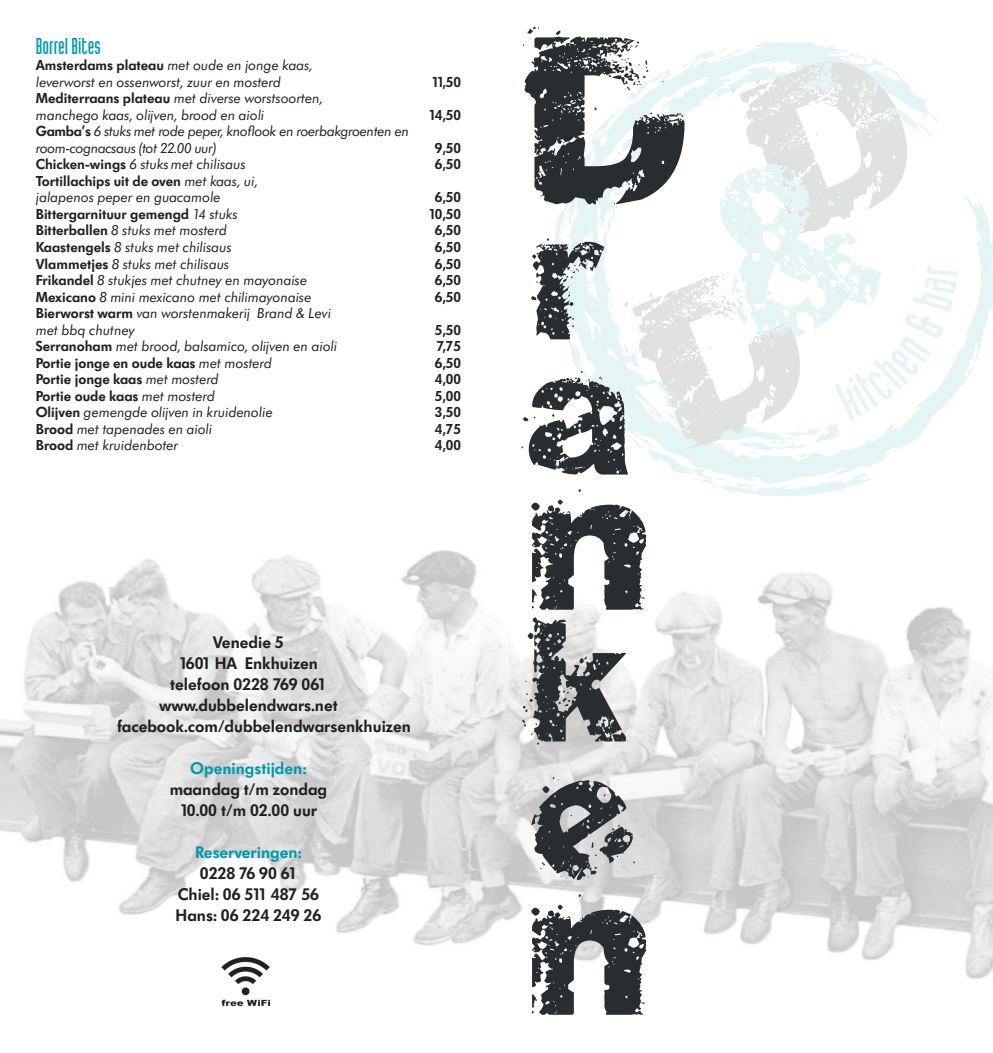
<style>
.page{position:relative;width:993px;height:1053px;background:#fff}
.page>*{position:absolute;margin:0;border:0;box-sizing:border-box;transform-origin:0 0}
.t1{font:205px "Soul Mission";color:#292d2f}
.t2{font:22.5px "Industria Solid A";color:#0099a9}
.t3{font:17.5px/21px "Futura SB Dem Bol";color:#231f20;text-align:center}
.t4{font:17.5px "Futura SB Dem Bol";color:#0099a9}
.t5{font:italic 15px/16.5px "Futura SB";color:#231f20}
.t6{font:15px "Futura SB Dem Bol";color:#231f20}
.t7{font:italic 15px/16.5px "Futura SB";letter-spacing:-.02em;color:#231f20}
.s1{font-family:"Futura SB Dem Bol";font-style:normal}
.s2{font-family:"Futura SB";font-style:italic}
</style>
<div class="page">
<img style="left:0;top:550px;width:992px;height:429px">
<svg style="left:552px;top:40px;width:440px;height:435px"></svg>
<svg style="left:698px;top:472px;width:177px;height:24px"></svg>
<svg style="left:556px;top:47px;width:401px;height:406px"></svg>
<img style="left:210px;top:946px;width:70px;height:61px">
<h2 class="t2" style="left:36px;top:34px;width:66px">Borrel Bites</h2>
<p class="t5" style="left:36px;top:57px;width:278px"><span class="s1">Amsterdams plateau</span> met oude en jonge kaas, leverworst en ossenworst, zuur en mosterd</p>
<p class="t5" style="left:36px;top:90px;width:288px"><span class="s1">Mediterraans plateau</span> met diverse worstsoorten, manchego kaas, olijven, brood en aioli</p>
<p class="t7" style="left:36px;top:123px;width:374px"><span class="s1">Gamba’s</span> 6 stuks met rode peper, knoflook en roerbakgroenten en room-cognacsaus (tot 22.00 uur)</p>
<p class="t6" style="left:431px;top:74px;width:31px">11,50</p>
<p class="t6" style="left:428px;top:107px;width:34px">14,50</p>
<p class="t6" style="left:434px;top:140px;width:28px">9,50</p>
<p class="t5" style="left:36px;top:156px;width:211px"><span class="s1">Chicken-wings</span> 6 stuks met chilisaus</p>
<p class="t6" style="left:434px;top:156px;width:28px">6,50</p>
<p class="t6" style="left:36px;top:173px;width:223px">Tortillachips uit de oven <span class="s2">met kaas, ui,</span></p>
<p class="t5" style="left:36px;top:189px;width:186px">jalapenos peper en guacamole</p>
<p class="t6" style="left:434px;top:189px;width:28px">6,50</p>
<p class="t6" style="left:36px;top:206px;width:203px">Bittergarnituur gemengd <span class="s2">14 stuks</span></p>
<p class="t6" style="left:428px;top:206px;width:34px">10,50</p>
<p class="t5" style="left:36px;top:222px;width:192px"><span class="s1">Bitterballen</span> 8 stuks met mosterd</p>
<p class="t6" style="left:434px;top:222px;width:28px">6,50</p>
<p class="t5" style="left:36px;top:239px;width:197px"><span class="s1">Kaastengels</span> 8 stuks met chilisaus</p>
<p class="t6" style="left:434px;top:239px;width:28px">6,50</p>
<p class="t5" style="left:36px;top:255px;width:195px"><span class="s1">Vlammetjes</span> 8 stuks met chilisaus</p>
<p class="t6" style="left:434px;top:255px;width:28px">6,50</p>
<p class="t5" style="left:36px;top:272px;width:273px"><span class="s1">Frikandel</span> 8 stukjes met chutney en mayonaise</p>
<p class="t6" style="left:434px;top:272px;width:28px">6,50</p>
<p class="t5" style="left:36px;top:288px;width:277px"><span class="s1">Mexicano</span> 8 mini mexicano met chilimayonaise</p>
<p class="t6" style="left:434px;top:288px;width:28px">6,50</p>
<p class="t5" style="left:36px;top:305px;width:297px"><span class="s1">Bierworst warm</span> van worstenmakerij Brand &amp; Levi met bbq chutney</p>
<p class="t6" style="left:434px;top:321px;width:28px">5,50</p>
<p class="t5" style="left:36px;top:338px;width:303px"><span class="s1">Serranoham</span> met brood, balsamico, olijven en aioli</p>
<p class="t6" style="left:437px;top:338px;width:26px">7,75</p>
<p class="t6" style="left:36px;top:354px;width:237px">Portie jonge en oude kaas <span class="s2">met mosterd</span></p>
<p class="t6" style="left:434px;top:354px;width:28px">6,50</p>
<p class="t6" style="left:36px;top:371px;width:184px">Portie jonge kaas <span class="s2">met mosterd</span></p>
<p class="t6" style="left:434px;top:371px;width:28px">4,00</p>
<p class="t6" style="left:36px;top:387px;width:180px">Portie oude kaas <span class="s2">met mosterd</span></p>
<p class="t6" style="left:434px;top:387px;width:28px">5,00</p>
<p class="t5" style="left:36px;top:404px;width:238px"><span class="s1">Olijven</span> gemengde olijven in kruidenolie</p>
<p class="t6" style="left:434px;top:404px;width:28px">3,50</p>
<p class="t5" style="left:36px;top:420px;width:178px"><span class="s1">Brood</span> met tapenades en aioli</p>
<p class="t6" style="left:434px;top:420px;width:28px">4,75</p>
<p class="t5" style="left:36px;top:437px;width:144px"><span class="s1">Brood</span> met kruidenboter</p>
<p class="t6" style="left:434px;top:437px;width:28px">4,00</p>
<p class="t3" style="left:213px;top:632px;width:72px">Venedie 5</p>
<p class="t3" style="left:179px;top:653px;width:141px">1601 HA Enkhuizen</p>
<p class="t3" style="left:170px;top:674px;width:158px">telefoon 0228 769 061</p>
<p class="t3" style="left:159px;top:695px;width:180px">www.dubbelendwars.net</p>
<p class="t3" style="left:117px;top:716px;width:295px">facebook.com/dubbelendwarsenkhuizen</p>
<p class="t4" style="left:190px;top:758px;width:118px">Openingstijden:</p>
<p class="t3" style="left:170px;top:779px;width:159px">maandag t/m zondag<br>10.00 t/m 02.00 uur</p>
<p class="t4" style="left:195px;top:842px;width:108px">Reserveringen:</p>
<p class="t3" style="left:175px;top:863px;width:147px">0228 76 90 61<br>Chiel: 06 511 487 56<br>Hans: 06 224 249 26</p>
<h1 class="t1" style="left:531px;top:-16px;width:169px">D</h1>
<h1 class="t1" style="left:531px;top:119px;width:82px">r</h1>
<h1 class="t1" style="left:531px;top:254px;width:108px">a</h1>
<h1 class="t1" style="left:531px;top:389px;width:128px">n</h1>
<h1 class="t1" style="left:531px;top:524px;width:102px">k</h1>
<h1 class="t1" style="left:531px;top:659px;width:108px">e</h1>
<h1 class="t1" style="left:531px;top:794px;width:128px">n</h1>
</div>
